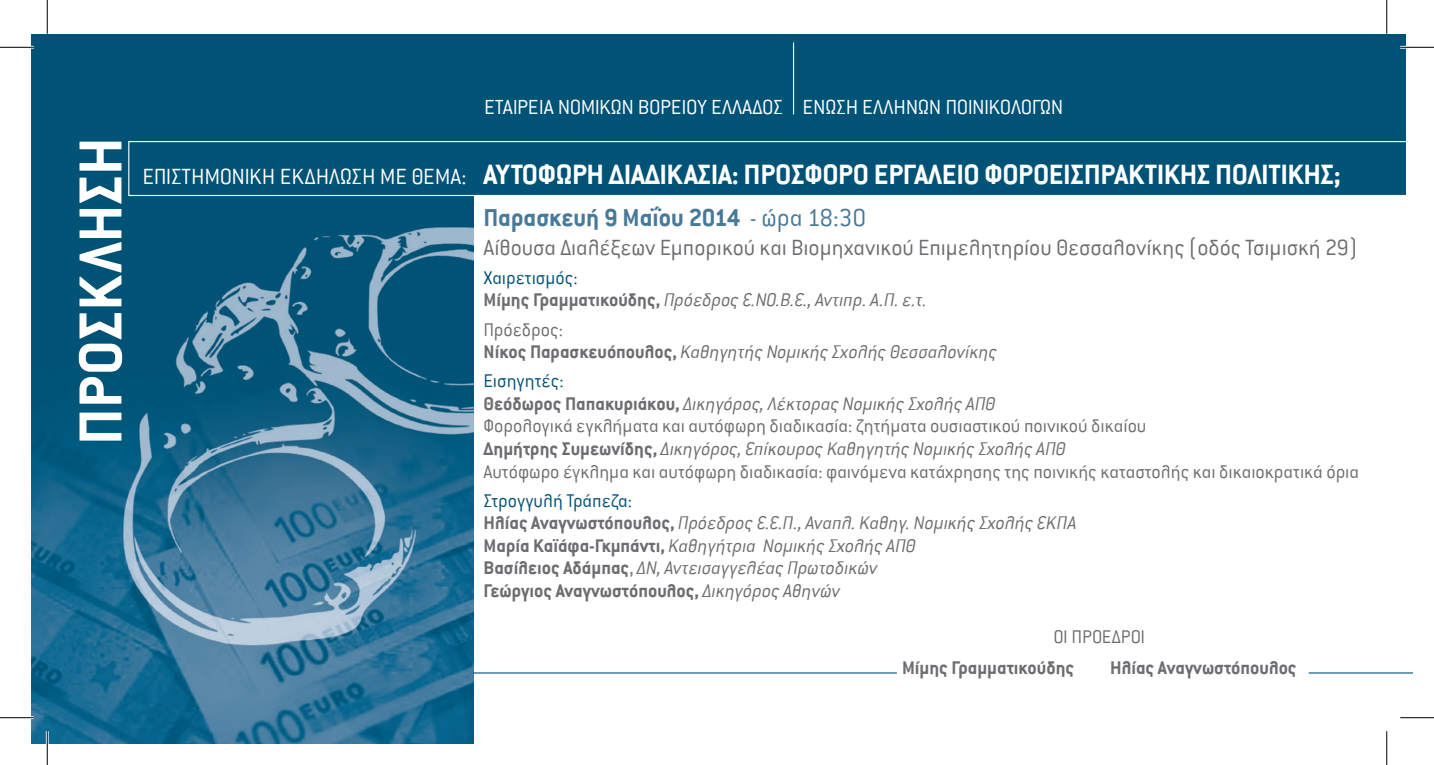
<style>
.page{position:relative;width:1434px;height:765px;background:#fff}
.page>*{position:absolute;margin:0;border:0;box-sizing:border-box;transform-origin:0 0}
.t1{font:700 66.6px "Conduit ITC Hel";color:#fff}
.t2{font:700 30.82px "Conduit ITC Hel";letter-spacing:-.01em;color:#fff}
.t3{font:700 27px "Conduit ITC Hel";color:#477999}
.t4{font:300 24.3px "Conduit ITC Hel";color:#6c6d70}
.t5{font:300 24.3px "Conduit ITC Hel";color:#fff}
.t6{font:300 22.5px "Conduit ITC Hel";letter-spacing:-.025em;color:#fff}
.t7{font:italic 300 20.25px "Conduit ITC Hel";color:#6c6d70}
.t8{font:300 20.25px "Conduit ITC Hel";color:#6c6d70}
.t9{font:700 20.25px "Conduit ITC Hel";color:#6c6d70}
.t10{font:300 20.25px "Conduit ITC Hel";color:#005376}
.s1{font-weight:300}
.s2{font-weight:700;font-style:normal}
.s3{font-style:normal}
.s4{font-weight:300;font-style:italic}
</style>
<div class="page">
<img style="left:32px;top:34px;width:441px;height:708px">
<div style="left:388px;top:34px;width:1018px;height:162px;background:#005376"></div>
<svg style="left:128px;top:141px;width:1278px;height:55px"></svg>
<hr style="left:793px;top:42px;width:1px;height:72px;background:#fff">
<hr style="left:473px;top:672px;width:424px;height:1px;background:#005376">
<hr style="left:1308px;top:672px;width:104px;height:1px;background:#005376">
<hr style="left:0;top:46px;width:34px;height:3px;background:#fff">
<hr style="left:1400px;top:46px;width:34px;height:3px;background:#fff">
<hr style="left:0;top:716px;width:34px;height:2px;background:#fff">
<hr style="left:46px;top:730px;width:3px;height:34px;background:#fff">
<hr style="left:0;top:47px;width:34px;height:1px;background:#000">
<hr style="left:1400px;top:47px;width:34px;height:1px;background:#000">
<hr style="left:0;top:717px;width:34px;height:1px;background:#000">
<hr style="left:1400px;top:717px;width:34px;height:1px;background:#000">
<hr style="left:47px;top:0;width:1px;height:34px;background:#000">
<hr style="left:47px;top:730px;width:1px;height:34px;background:#000">
<hr style="left:1386px;top:0;width:1px;height:34px;background:#000">
<hr style="left:1386px;top:730px;width:1px;height:34px;background:#000">
<p class="t1" style="left:65px;top:445px;width:309px;rotate:-90deg">ΠΡΟΣΚΛΗΣΗ</p>
<p class="t6" style="left:484px;top:95px;width:581px">ΕΤΑΙΡΕΙΑ ΝΟΜΙΚΩΝ ΒΟΡΕΙΟΥ ΕΛΛΑΔΟΣ ΕΝΩΣΗ ΕΛΛΗΝΩΝ ΠΟΙΝΙΚΟΛΟΓΩΝ</p>
<p class="t5" style="left:142px;top:164px;width:326px">ΕΠΙΣΤΗΜΟΝΙΚΗ ΕΚΔΗΛΩΣΗ ΜΕ ΘΕΜΑ:</p>
<p class="t2" style="left:484px;top:158px;width:859px">ΑΥΤΟΦΩΡΗ ΔΙΑΔΙΚΑΣΙΑ: ΠΡΟΣΦΟΡΟ ΕΡΓΑΛΕΙΟ ΦΟΡΟΕΙΣΠΡΑΚΤΙΚΗΣ ΠΟΛΙΤΙΚΗΣ;</p>
<p class="t3" style="left:484px;top:202px;width:384px">Παρασκευή 9 Μαΐου 2014 <span class="s1">- ώρα 18:30</span></p>
<p class="t4" style="left:484px;top:235px;width:875px">Αίθουσα Διαλέξεων Εμπορικού και Βιομηχανικού Επιμελητηρίου Θεσσαλονίκης (οδός Τσιμισκή 29)</p>
<p class="t10" style="left:484px;top:267px;width:96px">Χαιρετισμός:</p>
<p class="t7" style="left:484px;top:290px;width:445px"><span class="s2">Μίμης Γραμματικούδης,</span> Πρόεδρος Ε.ΝΟ.Β.Ε., Αντιπρ. Α.Π. ε.τ.</p>
<p class="t8" style="left:484px;top:319px;width:81px">Πρόεδρος:</p>
<p class="t7" style="left:484px;top:341px;width:515px"><span class="s2">Νίκος Παρασκευόπουλος,</span> Καθηγητής Νομικής Σχολής Θεσσαλονίκης</p>
<p class="t10" style="left:484px;top:371px;width:82px">Εισηγητές:</p>
<p class="t7" style="left:484px;top:393px;width:514px"><span class="s2">Θεόδωρος Παπακυριάκου,</span> Δικηγόρος, Λέκτορας Νομικής Σχολής ΑΠΘ</p>
<p class="t8" style="left:484px;top:416px;width:664px">Φορολογικά εγκλήματα και αυτόφωρη διαδικασία: ζητήματα ουσιαστικού ποινικού δικαίου</p>
<p class="t7" style="left:484px;top:438px;width:584px"><span class="s2">Δημήτρης Συμεωνίδης,</span> Δικηγόρος, Επίκουρος Καθηγητής Νομικής Σχολής ΑΠΘ</p>
<p class="t8" style="left:484px;top:461px;width:877px">Αυτόφωρο έγκλημα και αυτόφωρη διαδικασία: φαινόμενα κατάχρησης της ποινικής καταστολής και δικαιοκρατικά όρια</p>
<p class="t10" style="left:484px;top:490px;width:150px">Στρογγυλή Τράπεζα:</p>
<p class="t7" style="left:484px;top:512px;width:595px"><span class="s2">Ηλίας Αναγνωστόπουλος,</span> Πρόεδρος Ε.Ε.Π., Αναπλ. Καθηγ. Νομικής Σχολής ΕΚΠΑ</p>
<p class="t7" style="left:484px;top:535px;width:434px"><span class="s2">Μαρία Καϊάφα-Γκμπάντι,</span> Καθηγήτρια Νομικής Σχολής ΑΠΘ</p>
<p class="t7" style="left:484px;top:557px;width:396px"><span class="s2">Βασίλειος Αδάμπας</span><span class="s3">,</span> ΔΝ, Αντεισαγγελέας Πρωτοδικών</p>
<p class="t9" style="left:484px;top:579px;width:358px">Γεώργιος Αναγνωστόπουλος, <span class="s4">Δικηγόρος Αθηνών</span></p>
<p class="t8" style="left:1053px;top:625px;width:93px">ΟΙ ΠΡΟΕΔΡΟΙ</p>
<p class="t9" style="left:902px;top:656px;width:174px">Μίμης Γραμματικούδης</p>
<p class="t9" style="left:1110px;top:656px;width:188px">Ηλίας Αναγνωστόπουλος</p>
</div>
